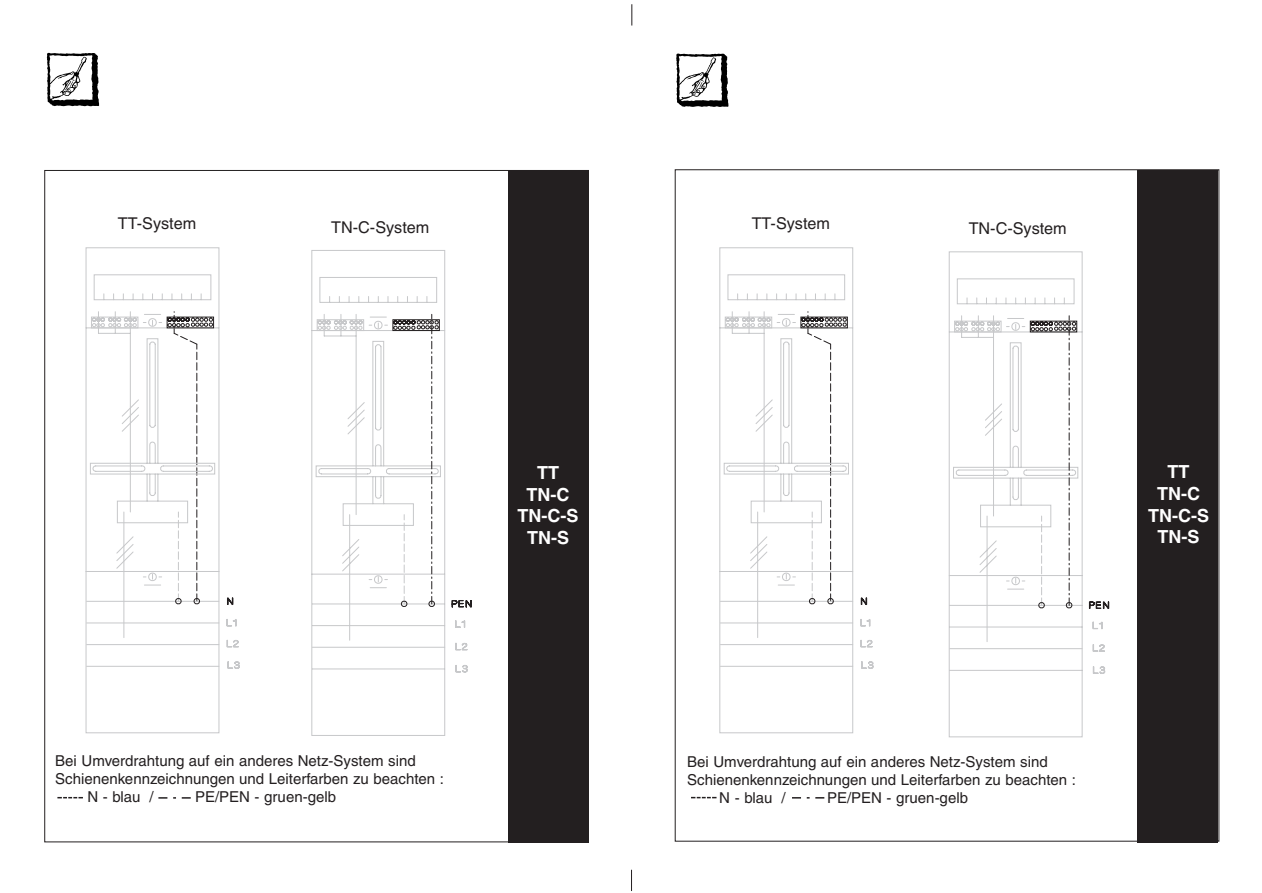
<style>
.page{position:relative;width:1262px;height:893px;background:#fff}
.page>*{position:absolute;margin:0;border:0;box-sizing:border-box;transform-origin:0 0}
.t1{font:700 18px/21.6px "Helvetica";color:#fff;text-align:center}
.t2{font:16.2px "Helvetica";color:#231f20}
.t3{font:15px "Helvetica";color:#231f20}
</style>
<div class="page">
<svg style="left:47px;top:53px;width:52px;height:54px"></svg>
<div style="left:508px;top:170px;width:80px;height:672px;background:#231f20"></div>
<svg style="left:631px;top:4px;width:1px;height:22px"></svg>
<svg style="left:631px;top:869px;width:1px;height:22px"></svg>
<div style="left:1137px;top:170px;width:81px;height:672px;background:#231f20"></div>
<svg style="left:676px;top:53px;width:52px;height:54px"></svg>
<svg style="left:311px;top:250px;width:134px;height:486px"></svg>
<hr style="left:312px;top:647px;width:133px;height:1px;background:#c7c8ca">
<svg style="left:316px;top:314px;width:49px;height:327px"></svg>
<svg style="left:392px;top:314px;width:48px;height:293px"></svg>
<svg style="left:455px;top:665px;width:13px;height:7px"></svg>
<svg style="left:455px;top:620px;width:13px;height:30px"></svg>
<svg style="left:451px;top:600px;width:21px;height:8px"></svg>
<svg style="left:85px;top:247px;width:135px;height:486px"></svg>
<hr style="left:87px;top:622px;width:132px;height:1px;background:#c7c8ca">
<hr style="left:87px;top:601px;width:132px;height:1px;background:#c7c8ca">
<hr style="left:87px;top:666px;width:132px;height:1px;background:#c7c8ca">
<hr style="left:87px;top:644px;width:132px;height:1px;background:#c7c8ca">
<svg style="left:91px;top:312px;width:123px;height:292px"></svg>
<svg style="left:227px;top:661px;width:13px;height:8px"></svg>
<svg style="left:226px;top:619px;width:13px;height:28px"></svg>
<svg style="left:227px;top:597px;width:7px;height:8px"></svg>
<svg style="left:719px;top:247px;width:134px;height:486px"></svg>
<hr style="left:720px;top:622px;width:132px;height:1px;background:#c7c8ca">
<hr style="left:720px;top:601px;width:132px;height:1px;background:#c7c8ca">
<hr style="left:720px;top:666px;width:132px;height:1px;background:#c7c8ca">
<hr style="left:720px;top:644px;width:132px;height:1px;background:#c7c8ca">
<svg style="left:724px;top:312px;width:124px;height:292px"></svg>
<svg style="left:861px;top:661px;width:13px;height:8px"></svg>
<svg style="left:860px;top:619px;width:13px;height:28px"></svg>
<svg style="left:860px;top:597px;width:7px;height:8px"></svg>
<svg style="left:948px;top:251px;width:134px;height:486px"></svg>
<hr style="left:949px;top:648px;width:133px;height:1px;background:#c7c8ca">
<svg style="left:953px;top:316px;width:49px;height:326px"></svg>
<svg style="left:1029px;top:316px;width:48px;height:293px"></svg>
<svg style="left:1092px;top:666px;width:13px;height:8px"></svg>
<svg style="left:1092px;top:621px;width:13px;height:31px"></svg>
<svg style="left:1088px;top:601px;width:21px;height:8px"></svg>
<svg style="left:57px;top:796px;width:26px;height:2px"></svg>
<svg style="left:158px;top:797px;width:33px;height:1px"></svg>
<svg style="left:691px;top:796px;width:25px;height:2px"></svg>
<svg style="left:792px;top:797px;width:32px;height:1px"></svg>
<p class="t2" style="left:118px;top:218px;width:80px">TT-System</p>
<p class="t2" style="left:331px;top:221px;width:100px">TN-C-System</p>
<p class="t2" style="left:751px;top:218px;width:80px">TT-System</p>
<p class="t2" style="left:968px;top:222px;width:100px">TN-C-System</p>
<p class="t1" style="left:517px;top:463px;width:62px">TT<br>TN-C<br>TN-C-S<br>TN-S</p>
<p class="t3" style="left:55px;top:755px;width:362px">Bei Umverdrahtung auf ein anderes Netz-System sind</p>
<p class="t3" style="left:55px;top:773px;width:390px">Schienenkennzeichnungen und Leiterfarben zu beachten :</p>
<p class="t3" style="left:87px;top:791px;width:68px">N - blau /</p>
<p class="t3" style="left:195px;top:791px;width:142px">PE/PEN - gruen-gelb</p>
<p class="t1" style="left:1148px;top:463px;width:62px">TT<br>TN-C<br>TN-C-S<br>TN-S</p>
<p class="t3" style="left:687px;top:755px;width:362px">Bei Umverdrahtung auf ein anderes Netz-System sind</p>
<p class="t3" style="left:687px;top:773px;width:390px">Schienenkennzeichnungen und Leiterfarben zu beachten :</p>
<p class="t3" style="left:719px;top:791px;width:68px">N - blau /</p>
<p class="t3" style="left:827px;top:791px;width:142px">PE/PEN - gruen-gelb</p>
</div>
